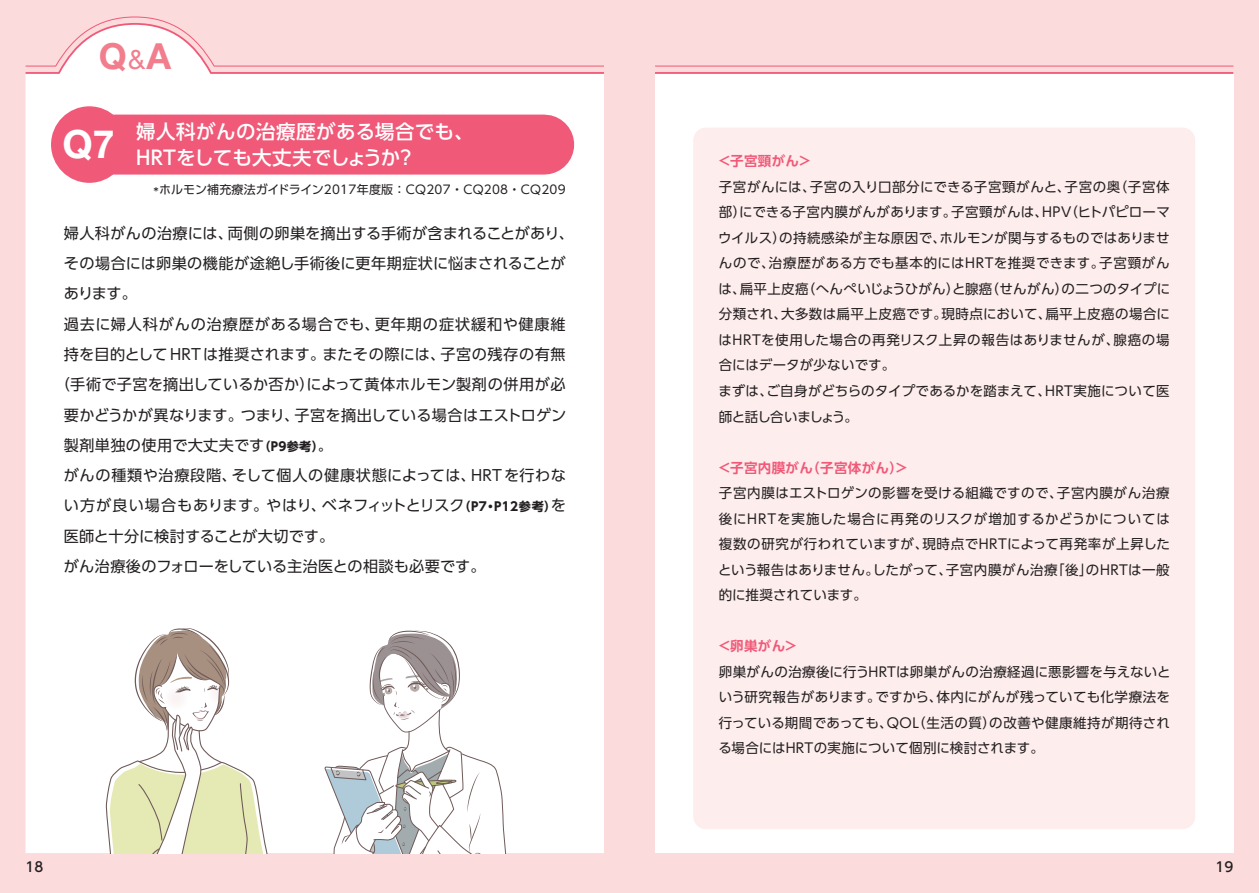
<style>
.page{position:relative;width:1259px;height:893px;background:#fcdbdc}
.page>*{position:absolute;margin:0;border:0;box-sizing:border-box;transform-origin:0 0}
.t1{font:700 36px "Helvetica Neue LT Std";color:#f27e8d}
.t2{font:500 19.5px/25.5px "UD Shin Go Pr 6 N";letter-spacing:.025em;color:#fff}
.t3{font:15.15px "UD Shin Go Pr 6 N";letter-spacing:.025em;color:#231f20}
.t4{font:15.15px "UD Shin Go Pr 6 N";letter-spacing:.005em;color:#231f20}
.t5{font:15.15px "UD Shin Go Pr 6 N";letter-spacing:.055em;color:#231f20}
.t6{font:15.15px "UD Shin Go Pr 6 N";letter-spacing:-.005em;color:#231f20}
.t7{font:13.5px/25.5px "UD Shin Go Pr 6 N";letter-spacing:.025em;color:#231f20;text-align:justify}
.t8{font:700 13.5px "UD Shin Go Pr 6 N De";letter-spacing:.025em;color:#f05978}
.t9{font:500 13.5px "UD Shin Go Pr 6 N";color:#231f20}
.t10{font:12px "UD Shin Go Pr 6 N";letter-spacing:.025em;color:#231f20}
.s1{font-weight:400;font-size:27px}
.s2{font-weight:700;font-size:12.15px}
</style>
<div class="page">
<div style="left:26px;top:75px;width:578px;height:778px;background:#fff"></div>
<svg style="left:25px;top:16px;width:579px;height:59px"></svg>
<div style="left:655px;top:72px;width:578px;height:781px;background:#fff"></div>
<hr style="left:655px;top:72px;width:578px;height:2px;background:#f05978">
<hr style="left:655px;top:66px;width:578px;height:1px;background:#f05978">
<div style="left:115px;top:115px;width:429px;height:60px;background:#f05978"></div>
<div style="left:51px;top:106px;width:77px;height:77px;background:#f05978;border-radius:50%"></div>
<div style="left:693px;top:128px;width:502px;height:701px;background:#fdeded;border-radius:13px"></div>
<svg style="left:106px;top:628px;width:173px;height:225px;background:#e9e7d8"></svg>
<svg style="left:323px;top:631px;width:188px;height:223px;background:#e8e8e9"></svg>
<h1 class="t1" style="left:99px;top:34px;width:74px">Q<span class="s1">&amp;</span>A</h1>
<h2 class="t2" style="left:63px;top:119px;width:413px;text-indent:74px">婦人科がんの治療歴がある場合でも、<br><sup>Q7</sup> HRTをしても大丈夫でしょうか?</h2>
<p class="t10" style="left:153px;top:180px;width:414px">*ホルモン補充療法ガイドライン2017年度版：CQ207・CQ208・CQ209</p>
<p class="t3" style="left:64px;top:221px;width:511px">婦人科がんの治療には、両側の卵巣を摘出する手術が含まれることがあり、</p>
<p class="t3" style="left:64px;top:251px;width:503px">その場合には卵巣の機能が途絶し手術後に更年期症状に悩まされることが</p>
<p class="t3" style="left:64px;top:281px;width:75px">あります。</p>
<p class="t5" style="left:64px;top:312px;width:503px">過去に婦人科がんの治療歴がある場合でも、更年期の症状緩和や健康維</p>
<p class="t3" style="left:64px;top:342px;width:503px">持を目的としてHRTは推奨されます。またその際には、子宮の残存の有無</p>
<p class="t3" style="left:55px;top:372px;width:512px">（手術で子宮を摘出しているか否か）によって黄体ホルモン製剤の併用が必</p>
<p class="t4" style="left:64px;top:402px;width:504px">要かどうかが異なります。つまり、子宮を摘出している場合はエストロゲン</p>
<p class="t3" style="left:64px;top:433px;width:268px">製剤単独の使用で大丈夫です<span class="s2">（P9参考）。</span></p>
<p class="t3" style="left:64px;top:463px;width:503px">がんの種類や治療段階、そして個人の健康状態によっては、HRTを行わな</p>
<p class="t3" style="left:64px;top:493px;width:504px">い方が良い場合もあります。やはり、ベネフィットとリスク<span class="s2">（P7・P12参考）</span>を</p>
<p class="t6" style="left:64px;top:524px;width:272px">医師と十分に検討することが大切です。</p>
<p class="t3" style="left:64px;top:554px;width:423px">がん治療後のフォローをしている主治医との相談も必要です。</p>
<p class="t8" style="left:719px;top:150px;width:93px">&lt;子宮頸がん&gt;</p>
<p class="t7" style="left:718px;top:174px;width:453px;text-align:left">子宮がんには、子宮の入り口部分にできる子宮頸がんと、子宮の奥（子宮体部）にできる子宮内膜がんがあります。子宮頸がんは、HPV（ヒトパピローマウイルス）の持続感染が主な原因で、ホルモンが関与するものではありませんので、治療歴がある方でも基本的にはHRTを推奨できます。子宮頸がんは、扁平上皮癌（へんぺいじょうひがん）と腺癌（せんがん）の二つのタイプに分類され、大多数は扁平上皮癌です。現時点において、扁平上皮癌の場合にはHRTを使用した場合の再発リスク上昇の報告はありませんが、腺癌の場合にはデータが少ないです。<br>まずは、ご自身がどちらのタイプであるかを踏まえて、HRT実施について医師と話し合いましょう。</p>
<p class="t8" style="left:719px;top:456px;width:190px">&lt;子宮内膜がん（子宮体がん）&gt;</p>
<p class="t7" style="left:718px;top:480px;width:453px">子宮内膜はエストロゲンの影響を受ける組織ですので、子宮内膜がん治療後にHRTを実施した場合に再発のリスクが増加するかどうかについては複数の研究が行われていますが、現時点でHRTによって再発率が上昇したという報告はありません。したがって、子宮内膜がん治療「後」のHRTは一般的に推奨されています。</p>
<p class="t8" style="left:719px;top:635px;width:79px">&lt;卵巣がん&gt;</p>
<p class="t7" style="left:718px;top:658px;width:453px">卵巣がんの治療後に行うHRTは卵巣がんの治療経過に悪影響を与えないという研究報告があります。ですから、体内にがんが残っていても化学療法を行っている期間であっても、QOL（生活の質）の改善や健康維持が期待される場合にはHRTの実施について個別に検討されます。</p>
<p class="t9" style="left:26px;top:856px;width:19px">18</p>
<p class="t9" style="left:1215px;top:856px;width:19px">19</p>
</div>
